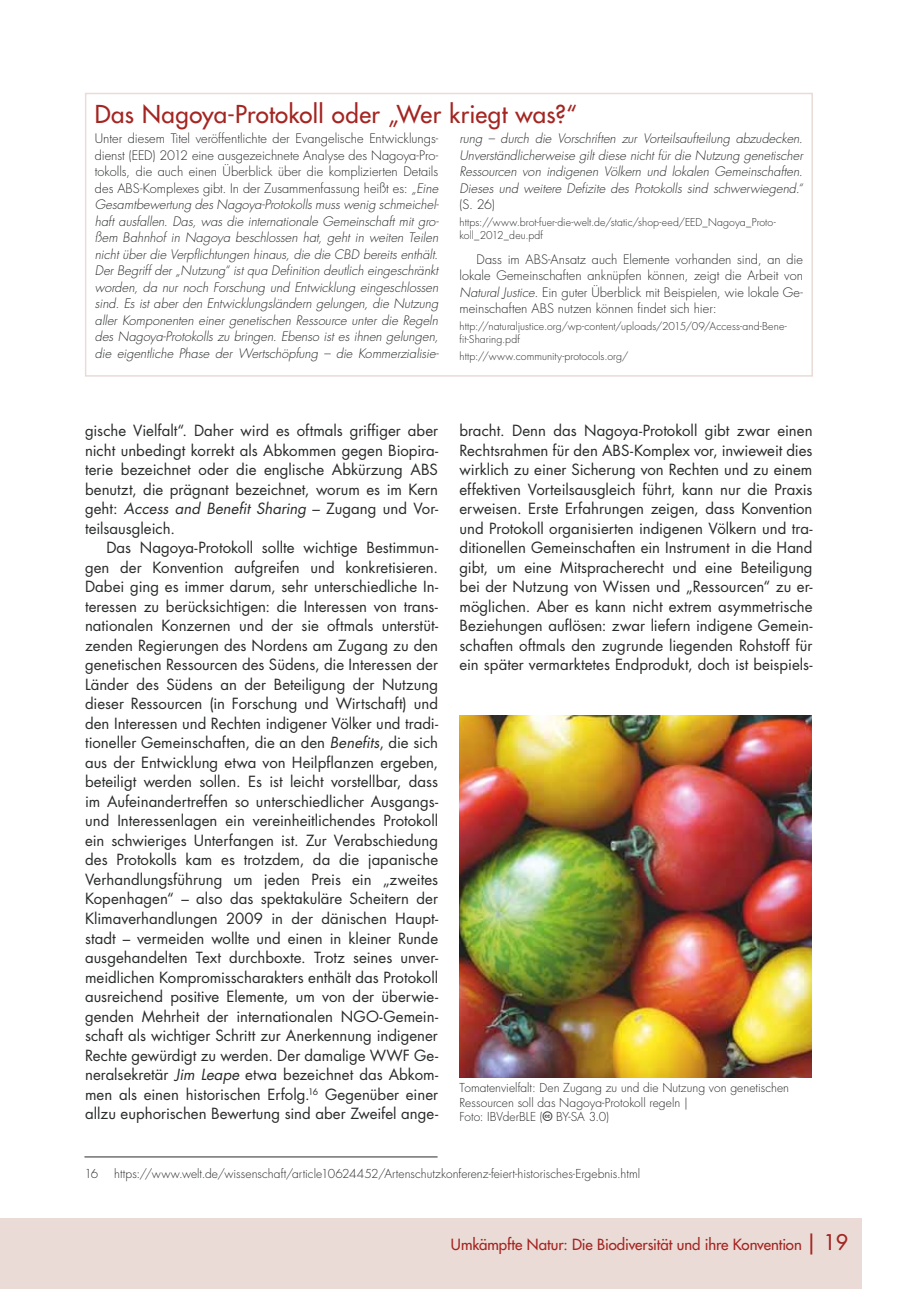
<style>
.page{position:relative;width:919px;height:1289px;background:#fff}
.page>*{position:absolute;margin:0;border:0;box-sizing:border-box;transform-origin:0 0}
.t1{font:500 24px "Futura Com";letter-spacing:.015em;color:#a42521}
.t2{font:15px/19.5px "Futura Std";color:#292b2a;text-align:justify}
.t3{font:500 15px "Futura Com";letter-spacing:-.005em;color:#a42521}
.t4{font:italic 300 12.75px/16.5px "Futura Std";color:#292b2a;text-align:justify}
.t5{font:300 12.75px/16.5px "Futura Std";color:#292b2a;text-align:justify}
.t6{font:300 12px/14.4px "Futura Std";letter-spacing:.005em;color:#292b2a}
.t7{font:300 10.5px/12.6px "Futura Std";letter-spacing:.01em;color:#292b2a}
.s1{font-style:normal}
.s2{font-style:italic}
.s3{font-size:21px}
</style>
<div class="page">
<div style="left:0;top:1218px;width:861px;height:70px;background:#eadbd6"></div>
<img style="left:459px;top:715px;width:352px;height:362px">
<div style="left:85px;top:93px;width:727px;height:283px;border:2px solid #eadbd6"></div>
<hr style="left:84px;top:1156px;width:353px;height:1px;background:#292b2a">
<h1 class="t1" style="left:95px;top:102px;width:483px">Das Nagoya-Protokoll oder „Wer kriegt was?“</h1>
<p class="t4" style="left:95px;top:131px;width:345px"><span class="s1">Unter diesem Titel veröffentlichte der Evangelische Entwicklungs&shy;dienst (EED) 2012 eine ausgezeichnete Analyse des Nagoya-Pro&shy;tokolls, die auch einen Überblick über die komplizierten Details des ABS-Komplexes gibt. In der Zusammenfassung heißt es:</span> „Eine Gesamtbewertung des Nagoya-Protokolls muss wenig schmeichel&shy;haft ausfallen. Das, was die internationale Gemeinschaft mit gro&shy;ßem Bahnhof in Nagoya beschlossen hat, geht in weiten Teilen nicht über die Verpflichtungen hinaus, die die CBD bereits enthält.<br>Der Begriff der „Nutzung“ ist qua Definition deutlich eingeschränkt worden, da nur noch Forschung und Entwicklung eingeschlossen sind. Es ist aber den Entwicklungsländern gelungen, die Nutzung aller Komponenten einer genetischen Ressource unter die Regeln des Nagoya-Protokolls zu bringen. Ebenso ist es ihnen gelungen, die eigentliche Phase der Wertschöpfung – die Kommerzialisie-</p>
<p class="t4" style="left:459px;top:131px;width:345px">rung – durch die Vorschriften zur Vorteilsaufteilung abzudecken.<br>Unverständlicherweise gilt diese nicht für die Nutzung genetischer Ressourcen von indigenen Völkern und lokalen Gemeinschaften.<br>Dieses und weitere Defizite des Protokolls sind schwerwiegend.“</p>
<p class="t5" style="left:459px;top:197px;width:37px">(S. 26)</p>
<p class="t7" style="left:459px;top:217px;width:317px">https://www.brot-fuer-die-welt.de/static/shop-eed/EED_Nagoya_Proto&shy;koll_2012_deu.pdf</p>
<p class="t5" style="left:459px;top:252px;width:345px;text-indent:17px">Dass im ABS-Ansatz auch Elemente vorhanden sind, an die lokale Gemeinschaften anknüpfen können, zeigt die Arbeit von <span class="s2">Natural Justice.</span> Ein guter Überblick mit Beispielen, wie lokale Ge&shy;meinschaften ABS nutzen können findet sich hier:</p>
<p class="t7" style="left:459px;top:321px;width:328px">http://naturaljustice.org/wp-content/uploads/2015/09/Access-and-Bene&shy;fit-Sharing.pdf</p>
<p class="t7" style="left:459px;top:350px;width:170px">http://www.community-protocols.org/</p>
<p class="t2" style="left:85px;top:422px;width:355px">gische Vielfalt“. Daher wird es oftmals griffiger aber nicht unbedingt korrekt als Abkommen gegen Biopira&shy;terie bezeichnet oder die englische Abkürzung ABS benutzt, die prägnant bezeichnet, worum es im Kern geht: <span class="s2">Access and Benefit Sharing</span> – Zugang und Vor&shy;teilsausgleich.</p>
<p class="t2" style="left:85px;top:539px;width:354px;text-indent:21px">Das Nagoya-Protokoll sollte wichtige Bestimmun&shy;gen der Konvention aufgreifen und konkretisieren.<br>Dabei ging es immer darum, sehr unterschiedliche In&shy;teressen zu berücksichtigen: die Interessen von trans&shy;nationalen Konzernen und der sie oftmals unterstüt&shy;zenden Regierungen des Nordens am Zugang zu den genetischen Ressourcen des Südens, die Interessen der Länder des Südens an der Beteiligung der Nutzung dieser Ressourcen (in Forschung und Wirtschaft) und den Interessen und Rechten indigener Völker und tradi&shy;tioneller Gemeinschaften, die an den <span class="s2">Benefits</span>, die sich aus der Entwicklung etwa von Heilpflanzen ergeben, beteiligt werden sollen. Es ist leicht vorstellbar, dass im Aufeinandertreffen so unterschiedlicher Ausgangs&shy;und Interessenlagen ein vereinheitlichendes Protokoll ein schwieriges Unterfangen ist. Zur Verabschiedung des Protokolls kam es trotzdem, da die japanische Verhandlungsführung um jeden Preis ein „zweites Kopenhagen“ – also das spektakuläre Scheitern der Klimaverhandlungen 2009 in der dänischen Haupt&shy;stadt – vermeiden wollte und einen in kleiner Runde ausgehandelten Text durchboxte. Trotz seines unver&shy;meidlichen Kompromisscharakters enthält das Protokoll ausreichend positive Elemente, um von der überwie&shy;genden Mehrheit der internationalen NGO-Gemein&shy;schaft als wichtiger Schritt zur Anerkennung indigener Rechte gewürdigt zu werden. Der damalige WWF Ge&shy;neralsekretär <span class="s2">Jim Leape</span> etwa bezeichnet das Abkom&shy;men als einen historischen Erfolg.<sup>16</sup> Gegenüber einer allzu euphorischen Bewertung sind aber Zweifel ange-</p>
<p class="t2" style="left:459px;top:422px;width:354px">bracht. Denn das Nagoya-Protokoll gibt zwar einen Rechtsrahmen für den ABS-Komplex vor, inwieweit dies wirklich zu einer Sicherung von Rechten und zu einem effektiven Vorteilsausgleich führt, kann nur die Praxis erweisen. Erste Erfahrungen zeigen, dass Konvention und Protokoll organisierten indigenen Völkern und tra&shy;ditionellen Gemeinschaften ein Instrument in die Hand gibt, um eine Mitspracherecht und eine Beteiligung bei der Nutzung von Wissen und „Ressourcen“ zu er&shy;möglichen. Aber es kann nicht extrem asymmetrische Beziehungen auflösen: zwar liefern indigene Gemein&shy;schaften oftmals den zugrunde liegenden Rohstoff für ein später vermarktetes Endprodukt, doch ist beispiels-</p>
<p class="t6" style="left:459px;top:1081px;width:331px">Tomatenvielfalt: Den Zugang zu und die Nutzung von genetischen<br>Ressourcen soll das Nagoya-Protokoll regeln |<br>Foto: IBVderBLE ( BY-SA 3.0)</p>
<p class="t6" style="left:84px;top:1167px;width:15px">16</p>
<p class="t6" style="left:114px;top:1167px;width:527px">https://www.welt.de/wissenschaft/article10624452/Artenschutzkonferenz-feiert-historisches-Ergebnis.html</p>
<p class="t3" style="left:451px;top:1236px;width:398px">Umkämpfte Natur: Die Biodiversität und ihre Konvention <span class="s3">| 19</span></p>
</div>
